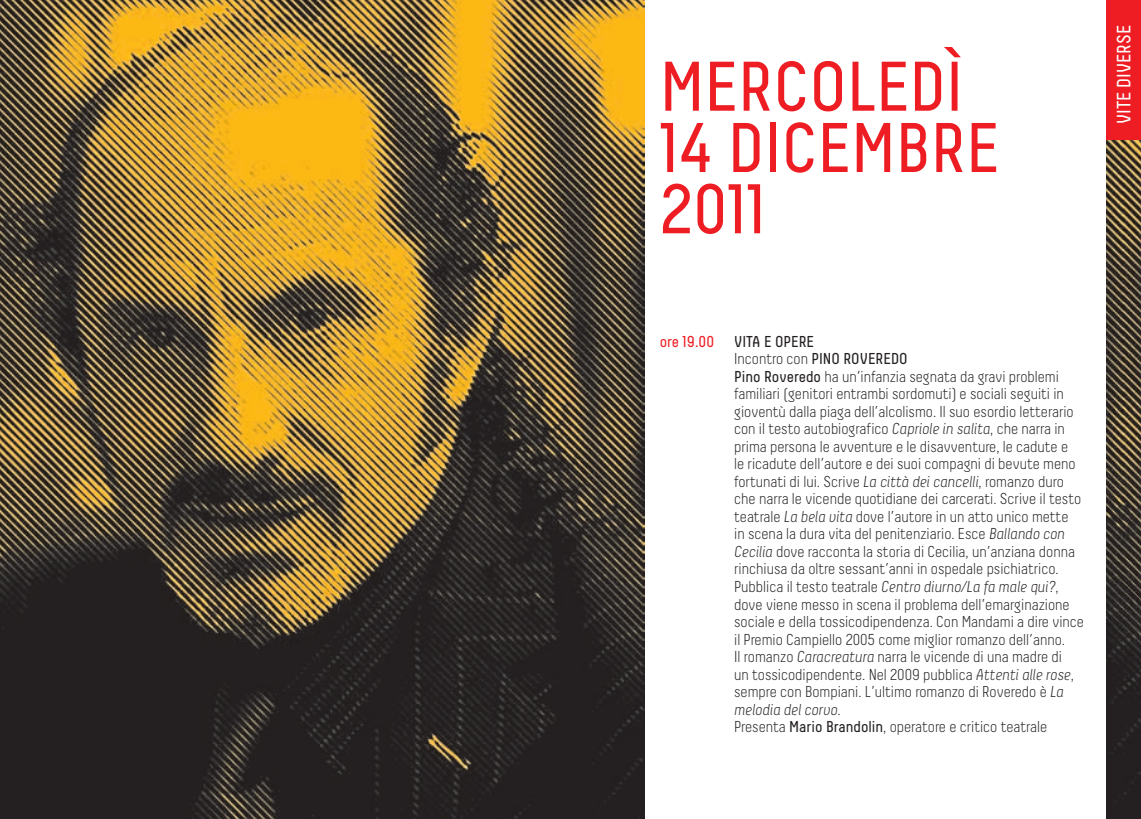
<style>
.page{position:relative;width:1141px;height:819px;background:#fff}
.page>*{position:absolute;margin:0;border:0;box-sizing:border-box;transform-origin:0 0}
.t1{font:70px/61.2px "Decima";color:#ee1d23}
.t2{font:19.25px "Decima";color:#fff}
.t3{font:300 15.75px/17.5px "Decima";color:#231f20}
.t4{font:15.75px "Decima";color:#ee1d23}
.s1{font-weight:400}
.s2{font-style:italic}
</style>
<div class="page">
<img style="left:0;top:0;width:645px;height:819px">
<img style="left:1106px;top:139px;width:35px;height:680px">
<div style="left:1106px;top:0;width:35px;height:139px;background:#ee1d23"></div>
<h1 class="t1" style="left:660px;top:55px;width:341px">MERCOLEDÌ<br>14 DICEMBRE<br>2011</h1>
<p class="t2" style="left:1113px;top:124px;width:101px;rotate:-90deg">VITE DIVERSE</p>
<p class="t4" style="left:660px;top:332px;width:56px">ORE 19.00</p>
<p class="t3" style="left:734px;top:332px;width:351px"><span class="s1">VITA E OPERE<br></span>Incontro con <span class="s1">PINO ROVEREDO<br>PINO ROVEREDO</span> ha un’infanzia segnata da gravi problemi familiari (genitori entrambi sordomuti) e sociali seguiti in gioventù dalla piaga dell’alcolismo. Il suo esordio letterario con il testo autobiografico <span class="s2">Capriole in salita</span>, che narra in prima persona le avventure e le disavventure, le cadute e<br>le ricadute dell’autore e dei suoi compagni di bevute meno fortunati di lui. Scrive <span class="s2">La città dei cancelli</span>, romanzo duro che narra le vicende quotidiane dei carcerati. Scrive il testo teatrale <span class="s2">La bela vita</span> dove l’autore in un atto unico mette<br>in scena la dura vita del penitenziario. Esce <span class="s2">Ballando con Cecilia</span> dove racconta la storia di Cecilia, un’anziana donna rinchiusa da oltre sessant’anni in ospedale psichiatrico.<br>Pubblica il testo teatrale <span class="s2">Centro diurno/La fa male qui?</span>, dove viene messo in scena il problema dell’emarginazione sociale e della tossicodipendenza. Con Mandami a dire vince il Premio Campiello 2005 come miglior romanzo dell’anno.<br>Il romanzo <span class="s2">Caracreatura</span> narra le vicende di una madre di<br>un tossicodipendente. Nel 2009 pubblica <span class="s2">Attenti alle rose</span>, sempre con Bompiani. L’ultimo romanzo di Roveredo è <span class="s2">La melodia del corvo</span>.<br>Presenta <span class="s1">MARIO BRANDOLIN</span>, operatore e critico teatrale</p>
</div>
